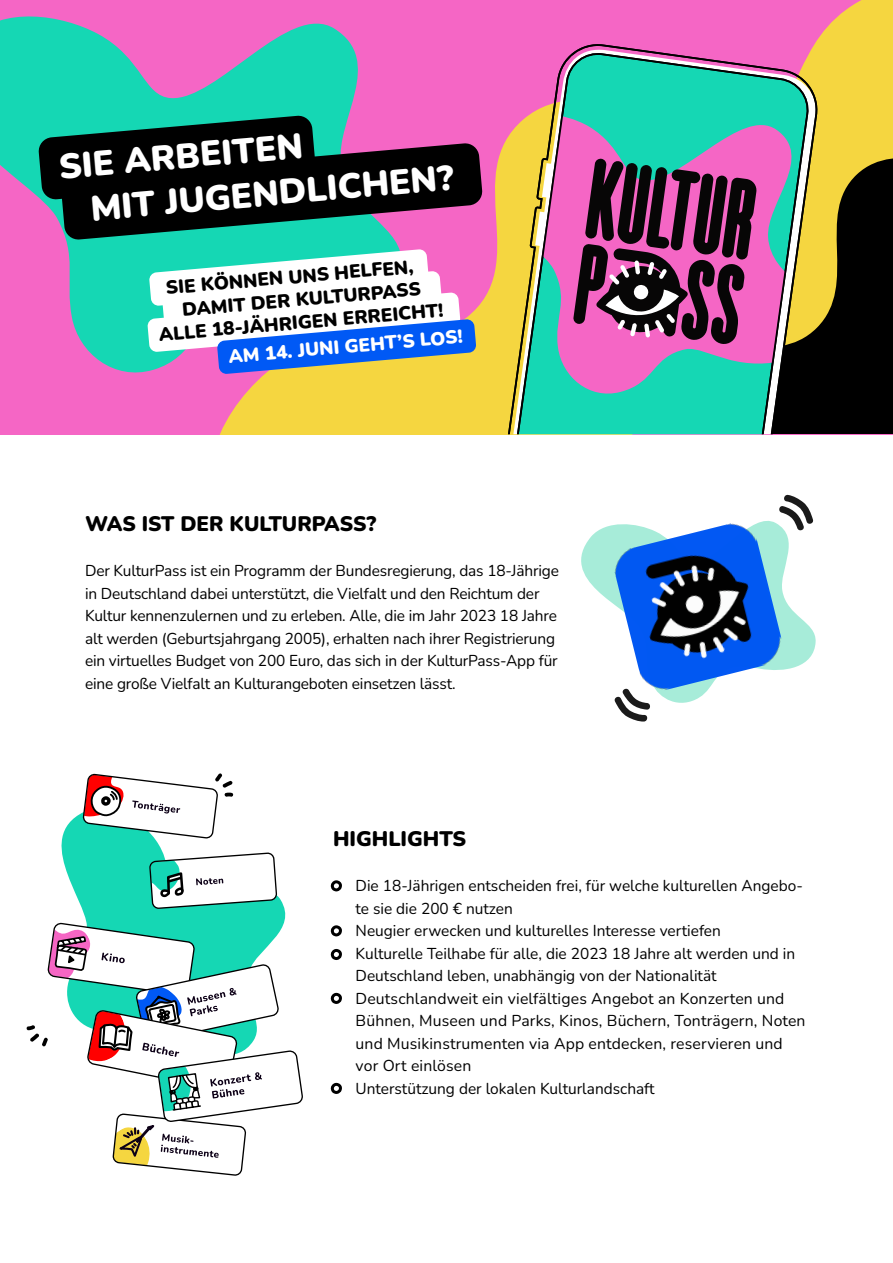
<style>
.page{position:relative;width:893px;height:1263px;background:#fff}
.page>*{position:absolute;margin:0;border:0;box-sizing:border-box;transform-origin:0 0}
.t1{font:900 35.1px/44.7px "Nunito";color:#fff}
.t2{font:900 21px "Nunito";color:#000}
.t3{font:900 18.9px "Nunito";color:#000}
.t4{font:900 18.9px "Nunito";color:#fff}
.t5{font:15.75px/22.5px "Nunito";color:#000}
</style>
<div class="page">
<svg style="left:581px;top:525px;width:235px;height:178px"></svg>
<div style="left:0;top:0;width:893px;height:434px;background:#f566c5"></div>
<svg style="left:220px;top:0;width:673px;height:434px"></svg>
<svg style="left:0;top:0;width:405px;height:381px"></svg>
<svg style="left:488px;top:41px;width:332px;height:393px"></svg>
<img style="left:610px;top:521px;width:177px;height:174px">
<svg style="left:778px;top:494px;width:36px;height:38px"></svg>
<svg style="left:613px;top:687px;width:38px;height:35px"></svg>
<svg style="left:61px;top:812px;width:225px;height:110px;fill:#15d7b4"></svg>
<svg style="left:149px;top:851px;width:129px;height:59px"></svg>
<svg style="left:83px;top:773px;width:151px;height:65px"></svg>
<svg style="left:26px;top:922px;width:277px;height:253px"></svg>
<svg style="left:38px;top:115px;width:445px;height:125px"></svg>
<svg style="left:147px;top:249px;width:329px;height:125px;background:#b0c8e3"></svg>
<svg style="left:330px;top:880px;width:12px;height:214px"></svg>
<h1 class="t1" style="left:85px;top:141px;width:366px;text-indent:-28px;rotate:-5deg">SIE ARBEITEN<br>MIT JUGENDLICHEN?</h1>
<p class="t3" style="left:165px;top:275px;width:250px;rotate:-5deg">SIE KÖNNEN UNS HELFEN,</p>
<p class="t3" style="left:181px;top:296px;width:241px;rotate:-5deg">DAMIT DER KULTURPASS</p>
<p class="t3" style="left:158px;top:322px;width:287px;rotate:-5deg">ALLE 18-JÄHRIGEN ERREICHT!</p>
<p class="t4" style="left:227px;top:344px;width:236px;rotate:-5deg">AM 14. JUNI GEHT’S LOS!</p>
<h2 class="t2" style="left:85px;top:510px;width:293px">WAS IST DER KULTURPASS?</h2>
<p class="t5" style="left:85px;top:559px;width:475px">Der KulturPass ist ein Programm der Bundesregierung, das 18-Jährige in Deutschland dabei unterstützt, die Vielfalt und den Reichtum der Kultur kennenzulernen und zu erleben. Alle, die im Jahr 2023 18 Jahre alt werden (Geburtsjahrgang 2005), erhalten nach ihrer Registrierung ein virtuelles Budget von 200 Euro, das sich in der KulturPass-App für eine große Vielfalt an Kulturangeboten einsetzen lässt.</p>
<h2 class="t2" style="left:333px;top:825px;width:135px">HIGHLIGHTS</h2>
<p class="t5" style="left:356px;top:874px;width:449px;text-indent:-22px">- Die 18-Jährigen entscheiden frei, für welche kulturellen Angebo&shy;te sie die 200 € nutzen</p>
<p class="t5" style="left:333px;top:919px;width:389px">- Neugier erwecken und kulturelles Interesse vertiefen</p>
<p class="t5" style="left:356px;top:942px;width:441px;text-indent:-23px">- Kulturelle Teilhabe für alle, die 2023 18 Jahre alt werden und in<br>Deutschland leben, unabhängig von der Nationalität</p>
<p class="t5" style="left:356px;top:987px;width:451px;text-indent:-23px">- Deutschlandweit ein vielfältiges Angebot an Konzerten und Bühnen, Museen und Parks, Kinos, Büchern, Tonträgern, Noten und Musikinstrumenten via App entdecken, reservieren und vor Ort einlösen</p>
<p class="t5" style="left:333px;top:1077px;width:323px">- Unterstützung der lokalen Kulturlandschaft</p>
</div>
